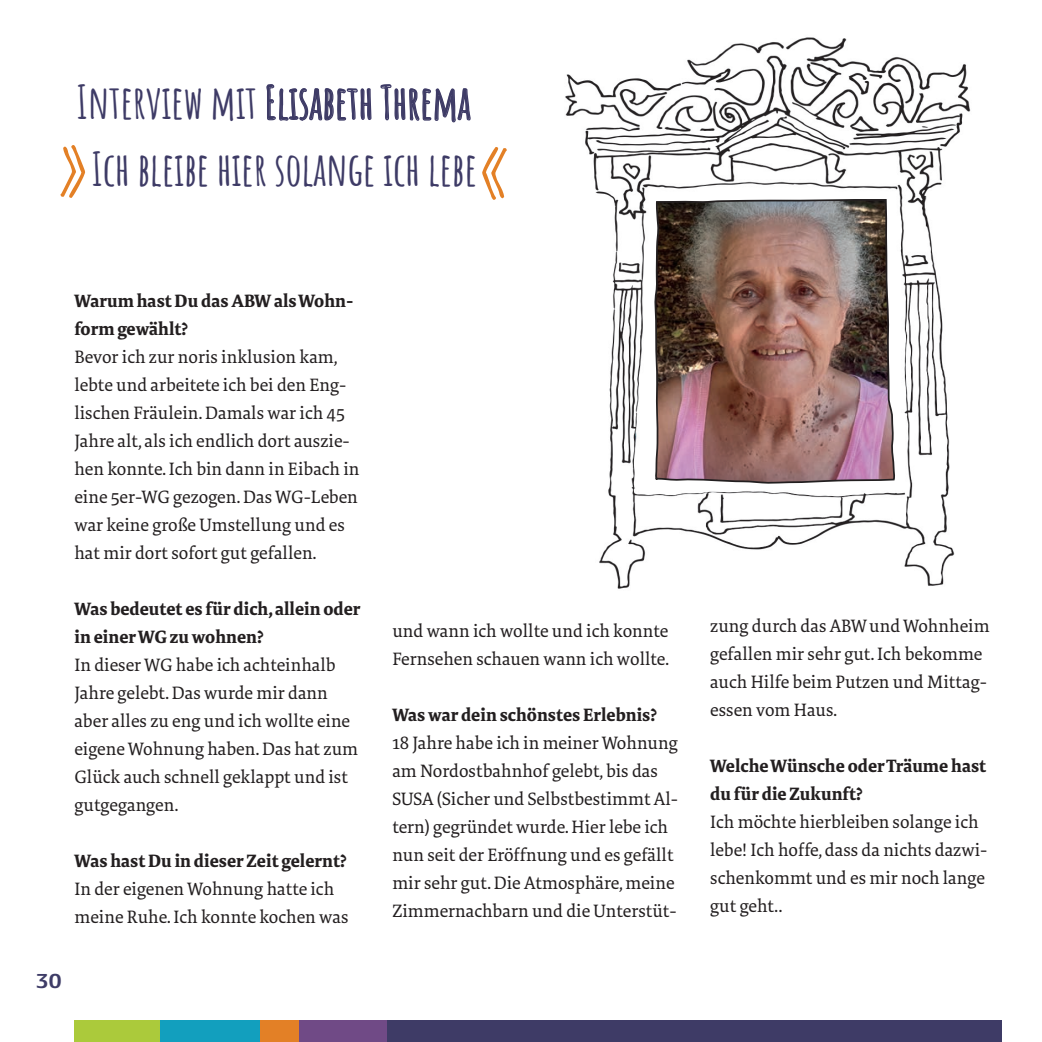
<style>
.page{position:relative;width:1042px;height:1042px;background:#fff}
.page>*{position:absolute;margin:0;border:0;box-sizing:border-box;transform-origin:0 0}
.t1{font:700 70px "Amatic SC";color:#e38026}
.t2{font:700 45.5px/66.5px "Amatic SC";letter-spacing:-.01em;color:#3e3b66;text-align:center}
.t3{font:700 21px "Aeonis LT Pro";color:#3e3c67}
.t4{font:18.38px/28px "Tundra OT";color:#231f20}
.t5{font:700 18.38px/28px "Tundra OT";color:#231f20}
.s1{font-size:70px;color:#e38026}
</style>
<div class="page">
<div style="left:298px;top:1020px;width:150px;height:22px;background:#704a86"></div>
<div style="left:249px;top:1020px;width:49px;height:22px;background:#e38026"></div>
<div style="left:74px;top:1020px;width:127px;height:22px;background:#abca3b"></div>
<div style="left:388px;top:1020px;width:614px;height:22px;background:#3e3b66"></div>
<div style="left:161px;top:1020px;width:99px;height:22px;background:#129fbe"></div>
<img style="left:565px;top:37px;width:406px;height:552px">
<img style="left:638px;top:198px;width:257px;height:391px">
<h2 class="t2" style="left:57px;top:66px;width:421px">Interview mit Elisabeth Threma <span class="s1">»</span>Ich bleibe hier solange ich lebe</h2>
<h1 class="t1" style="left:510px;top:229px;width:33px;rotate:-180deg">»</h1>
<p class="t5" style="left:74px;top:287px;width:281px">Warum hast Du das ABW als Wohn&shy;form gewählt?</p>
<p class="t4" style="left:74px;top:343px;width:287px">Bevor ich zur noris inklusion kam, lebte und arbeitete ich bei den Eng&shy;lischen Fräulein. Damals war ich 45<br>Jahre alt, als ich endlich dort auszie&shy;hen konnte. Ich bin dann in Eibach in eine 5er-WG gezogen. Das WG-Leben war keine große Umstellung und es hat mir dort sofort gut gefallen.</p>
<p class="t5" style="left:74px;top:595px;width:288px">Was bedeutet es für dich, allein oder in einer WG zu wohnen?</p>
<p class="t4" style="left:74px;top:651px;width:285px">In dieser WG habe ich achteinhalb<br>Jahre gelebt. Das wurde mir dann aber alles zu eng und ich wollte eine eigene Wohnung haben. Das hat zum<br>Glück auch schnell geklappt und ist gutgegangen.</p>
<p class="t5" style="left:74px;top:847px;width:273px">Was hast Du in dieser Zeit gelernt?</p>
<p class="t4" style="left:74px;top:875px;width:275px">In der eigenen Wohnung hatte ich meine Ruhe. Ich konnte kochen was</p>
<p class="t3" style="left:35px;top:969px;width:28px">30</p>
<p class="t4" style="left:392px;top:617px;width:278px">und wann ich wollte und ich konnte<br>Fernsehen schauen wann ich wollte.</p>
<p class="t5" style="left:392px;top:701px;width:266px">Was war dein schönstes Erlebnis?</p>
<p class="t4" style="left:392px;top:729px;width:287px">18 Jahre habe ich in meiner Wohnung am Nordostbahnhof gelebt, bis das SUSA (Sicher und Selbstbestimmt Al&shy;tern) gegründet wurde. Hier lebe ich nun seit der Eröffnung und es gefällt mir sehr gut. Die Atmosphäre, meine Zimmernachbarn und die Unterstüt-</p>
<p class="t4" style="left:710px;top:612px;width:281px">zung durch das ABW und Wohnheim gefallen mir sehr gut. Ich bekomme auch Hilfe beim Putzen und Mittag&shy;essen vom Haus.</p>
<p class="t5" style="left:710px;top:752px;width:277px">Welche Wünsche oder Träume hast du für die Zukunft?</p>
<p class="t4" style="left:710px;top:808px;width:279px">Ich möchte hierbleiben solange ich lebe! Ich hoffe, dass da nichts dazwi&shy;schenkommt und es mir noch lange gut geht..</p>
</div>
